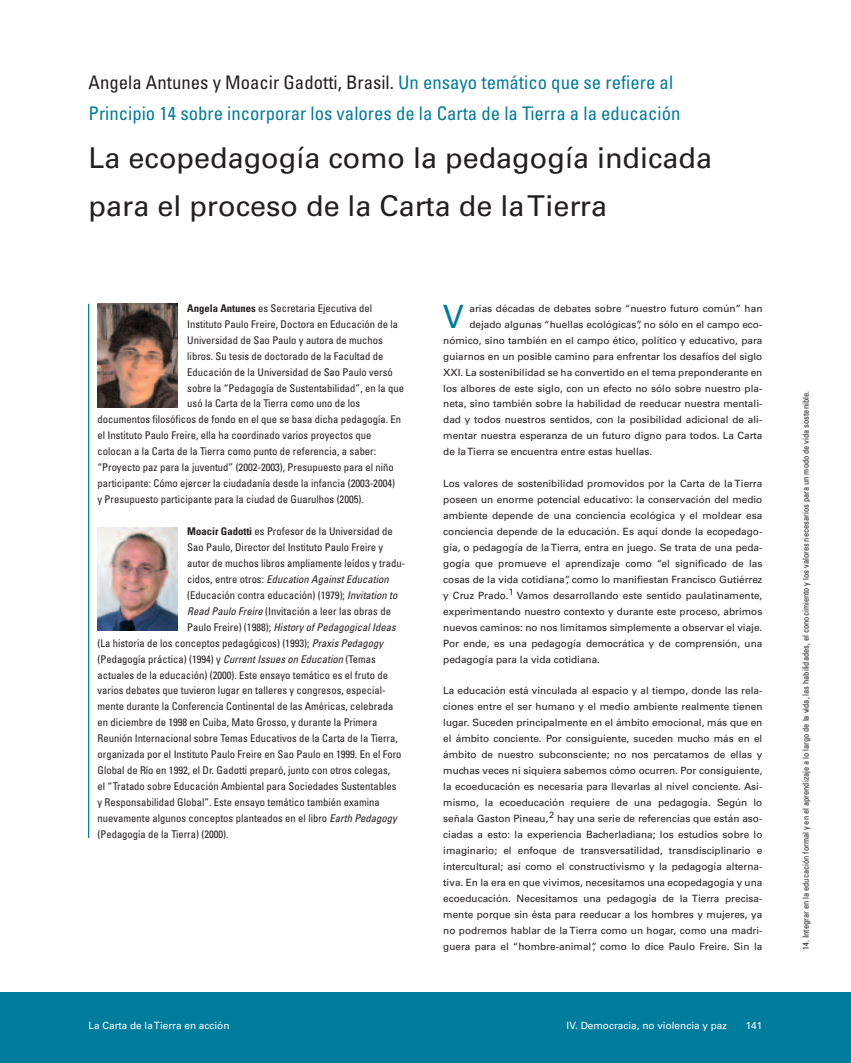
<style>
.page{position:relative;width:851px;height:1063px;background:#fff}
.page>*{position:absolute;margin:0;border:0;box-sizing:border-box;transform-origin:0 0}
.t1{font:32.12px "Univers";color:#007c9d}
.t2{font:28.75px/47.9px "Univers";color:#231f20}
.t3{font:condensed 18.75px/31.9px "Univers";color:#007c9d}
.t4{font:condensed 10.62px "Univers";color:#231f20}
.t5{font:italic condensed 10.62px "Univers";color:#231f20}
.t6{font:10px/16px "Univers";color:#231f20;text-align:justify}
.t7{font:10px "Univers";color:#fff}
.t8{font:condensed 8.5px "Univers";color:#231f20}
.s1{color:#231f20}
.s2{font-weight:700}
.s3{font-style:normal}
.s4{font-style:italic}
</style>
<div class="page">
<div style="left:0;top:992px;width:850px;height:71px;background:#007c9d"></div>
<img style="left:97px;top:304px;width:80px;height:103px">
<img style="left:97px;top:527px;width:80px;height:104px">
<hr style="left:88px;top:304px;width:1px;height:534px;background:#007c9d">
<h3 class="t3" style="left:89px;top:68px;width:593px"><span class="s1">Angela Antunes y Moacir Gadotti, Brasil.</span> Un ensayo temático que se refiere al<br>Principio 14 sobre incorporar los valores de la Carta de la Tierra a la educación</h3>
<h2 class="t2" style="left:89px;top:137px;width:625px">La ecopedagogía como la pedagogía indicada para el proceso de la Carta de la Tierra</h2>
<p class="t4" style="left:187px;top:304px;width:186px"><span class="s2">Angela Antunes</span> es Secretaria Ejecutiva del</p>
<p class="t4" style="left:187px;top:320px;width:212px">Instituto Paulo Freire, Doctora en Educación de la</p>
<p class="t4" style="left:187px;top:336px;width:197px">Universidad de Sao Paulo y autora de muchos</p>
<p class="t4" style="left:187px;top:352px;width:197px">libros. Su tesis de doctorado de la Facultad de</p>
<p class="t4" style="left:187px;top:368px;width:207px">Educación de la Universidad de Sao Paulo versó</p>
<p class="t4" style="left:187px;top:384px;width:218px">sobre la “Pedagogía de Sustentabilidad”, en la que</p>
<p class="t4" style="left:187px;top:400px;width:174px">usó la Carta de la Tierra como uno de los</p>
<p class="t4" style="left:97px;top:416px;width:305px">documentos filosóficos de fondo en el que se basa dicha pedagogía. En</p>
<p class="t4" style="left:97px;top:432px;width:275px">el Instituto Paulo Freire, ella ha coordinado varios proyectos que</p>
<p class="t4" style="left:97px;top:448px;width:280px">colocan a la Carta de la Tierra como punto de referencia, a saber:</p>
<p class="t4" style="left:97px;top:464px;width:298px">“Proyecto paz para la juventud” (2002-2003), Presupuesto para el niño</p>
<p class="t4" style="left:97px;top:480px;width:299px">participante: Cómo ejercer la ciudadanía desde la infancia (2003-2004)</p>
<p class="t4" style="left:97px;top:495px;width:268px">y Presupuesto participante para la ciudad de Guarulhos (2005).</p>
<p class="t4" style="left:187px;top:527px;width:207px"><span class="s2">Moacir Gadotti</span> es Profesor de la Universidad de</p>
<p class="t4" style="left:187px;top:543px;width:197px">Sao Paulo, Director del Instituto Paulo Freire y</p>
<p class="t4" style="left:187px;top:559px;width:219px">autor de muchos libros ampliamente leídos y tradu-</p>
<p class="t5" style="left:187px;top:575px;width:203px"><span class="s3">cidos, entre otros:</span> Education Against Education</p>
<p class="t4" style="left:187px;top:591px;width:212px">(Educación contra educación) (1979); <span class="s4">Invitation to</span></p>
<p class="t4" style="left:187px;top:607px;width:205px"><span class="s4">Read Paulo Freire</span> (Invitación a leer las obras de</p>
<p class="t5" style="left:187px;top:623px;width:210px"><span class="s3">Paulo Freire) (1988);</span> History of Pedagogical Ideas</p>
<p class="t4" style="left:97px;top:639px;width:287px">(La historia de los conceptos pedagógicos) (1993); <span class="s4">Praxis Pedagogy</span></p>
<p class="t4" style="left:97px;top:655px;width:280px">(Pedagogía práctica) (1994) y <span class="s4">Current Issues on Education</span> (Temas</p>
<p class="t4" style="left:97px;top:671px;width:292px">actuales de la educación) (2000). Este ensayo temático es el fruto de</p>
<p class="t4" style="left:97px;top:687px;width:289px">varios debates que tuvieron lugar en talleres y congresos, especial-</p>
<p class="t4" style="left:97px;top:703px;width:297px">mente durante la Conferencia Continental de las Américas, celebrada</p>
<p class="t4" style="left:97px;top:719px;width:281px">en diciembre de 1998 en Cuiba, Mato Grosso, y durante la Primera</p>
<p class="t4" style="left:97px;top:735px;width:302px">Reunión Internacional sobre Temas Educativos de la Carta de la Tierra,</p>
<p class="t4" style="left:97px;top:751px;width:305px">organizada por el Instituto Paulo Freire en Sao Paulo en 1999. En el Foro</p>
<p class="t4" style="left:97px;top:767px;width:294px">Global de Río en 1992, el Dr. Gadotti preparó, junto con otros colegas,</p>
<p class="t4" style="left:97px;top:782px;width:300px">el “Tratado sobre Educación Ambiental para Sociedades Sustentables</p>
<p class="t4" style="left:97px;top:798px;width:284px">y Responsabilidad Global”. Este ensayo temático también examina</p>
<p class="t4" style="left:97px;top:814px;width:301px">nuevamente algunos conceptos planteados en el libro <span class="s4">Earth Pedagogy</span></p>
<p class="t4" style="left:97px;top:830px;width:132px">(Pedagogía de la Tierra) (2000).</p>
<h1 class="t1" style="left:443px;top:305px;width:23px">V</h1>
<p class="t6" style="left:469px;top:301px;width:294px">arias décadas de debates sobre “nuestro futuro común” han</p>
<p class="t6" style="left:469px;top:317px;width:294px">dejado algunas “huellas ecológicas”, no sólo en el campo eco-</p>
<p class="t6" style="left:443px;top:333px;width:321px">nómico, sino también en el campo ético, político y educativo, para</p>
<p class="t6" style="left:443px;top:349px;width:320px">guiarnos en un posible camino para enfrentar los desafíos del siglo</p>
<p class="t6" style="left:443px;top:365px;width:320px">XXI. La sostenibilidad se ha convertido en el tema preponderante en</p>
<p class="t6" style="left:443px;top:381px;width:320px">los albores de este siglo, con un efecto no sólo sobre nuestro pla-</p>
<p class="t6" style="left:443px;top:397px;width:320px">neta, sino también sobre la habilidad de reeducar nuestra mentali-</p>
<p class="t6" style="left:443px;top:413px;width:320px">dad y todos nuestros sentidos, con la posibilidad adicional de ali-</p>
<p class="t6" style="left:443px;top:429px;width:320px">mentar nuestra esperanza de un futuro digno para todos. La Carta</p>
<p class="t6" style="left:443px;top:445px;width:210px">de la Tierra se encuentra entre estas huellas.</p>
<p class="t6" style="left:443px;top:477px;width:320px">Los valores de sostenibilidad promovidos por la Carta de la Tierra poseen un enorme potencial educativo: la conservación del medio ambiente depende de una conciencia ecológica y el moldear esa conciencia depende de la educación. Es aquí donde la ecopedago&shy;gía, o pedagogía de la Tierra, entra en juego. Se trata de una peda&shy;gogía que promueve el aprendizaje como “el significado de las cosas de la vida cotidiana”, como lo manifiestan Francisco Gutiérrez y Cruz Prado.<sup>1</sup> Vamos desarrollando este sentido paulatinamente, experimentando nuestro contexto y durante este proceso, abrimos nuevos caminos: no nos limitamos simplemente a observar el viaje.<br>Por ende, es una pedagogía democrática y de comprensión, una pedagogía para la vida cotidiana.</p>
<p class="t6" style="left:443px;top:684px;width:321px">La educación está vinculada al espacio y al tiempo, donde las rela&shy;ciones entre el ser humano y el medio ambiente realmente tienen lugar. Suceden principalmente en el ámbito emocional, más que en el ámbito conciente. Por consiguiente, suceden mucho más en el ámbito de nuestro subconsciente; no nos percatamos de ellas y muchas veces ni siquiera sabemos cómo ocurren. Por consiguiente, la ecoeducación es necesaria para llevarlas al nivel conciente. Asi&shy;mismo, la ecoeducación requiere de una pedagogía. Según lo señala Gaston Pineau,<sup>2</sup> hay una serie de referencias que están aso&shy;ciadas a esto: la experiencia Bacherladiana; los estudios sobre lo imaginario; el enfoque de transversatilidad, transdisciplinario e intercultural; así como el constructivismo y la pedagogía alterna&shy;tiva. En la era en que vivimos, necesitamos una ecopedagogía y una ecoeducación. Necesitamos una pedagogía de la Tierra precisa&shy;mente porque sin ésta para reeducar a los hombres y mujeres, ya no podremos hablar de la Tierra como un hogar, como una madri&shy;guera para el “hombre-animal”, como lo dice Paulo Freire. Sin la</p>
<p class="t7" style="left:89px;top:1022px;width:142px">La Carta de la Tierra en acción</p>
<p class="t7" style="left:566px;top:1022px;width:162px">IV. Democracia, no violencia y paz</p>
<p class="t7" style="left:745px;top:1022px;width:18px">141</p>
<p class="t8" style="left:802px;top:950px;width:560px;rotate:-90deg">14. Integrar en la educación formal y en el aprendizaje a lo largo de la vida, las habilidades, el conocimiento y los valores necesarios para un modo de vida sostenible.</p>
</div>
